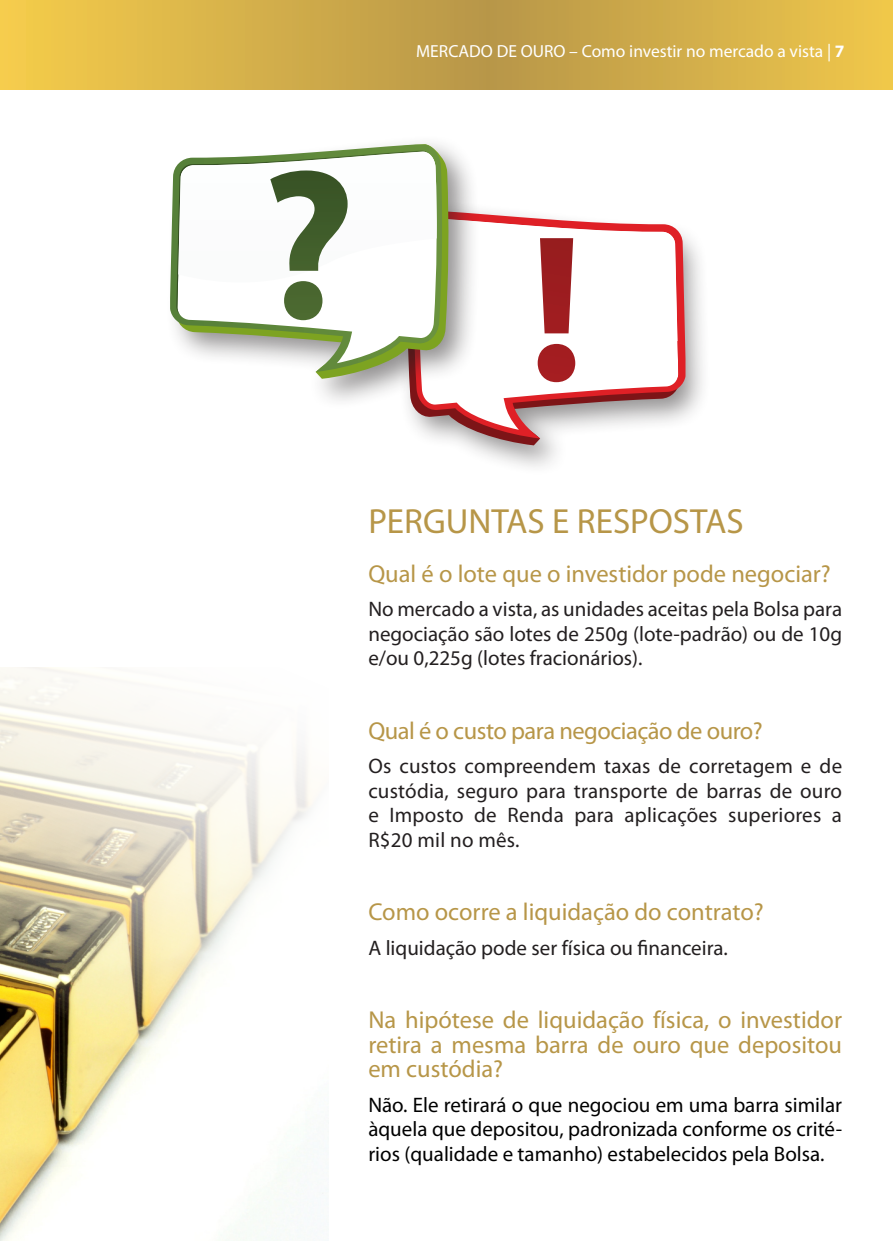
<style>
.page{position:relative;width:893px;height:1241px;background:#fff}
.page>*{position:absolute;margin:0;border:0;box-sizing:border-box;transform-origin:0 0}
.t1{font:35px "Myriad Pro";color:#b79648}
.t2{font:24.5px/24.5px "Myriad Pro";color:#b79648;text-align:justify}
.t3{font:24.5px "Myriad Pro";letter-spacing:-.02em;color:#b79648}
.t4{font:21px/24.5px "Myriad Pro";color:#231f20;text-align:justify}
.t5{font:21px/24.5px "Myriad Pro";color:#000;text-align:justify}
.t6{font:17.5px "Myriad Pro";color:#fff}
.s1{font-weight:700}
</style>
<div class="page">
<svg style="left:0;top:0;width:893px;height:89px;background:#d5b04a"></svg>
<img style="left:0;top:667px;width:323px;height:573px">
<div style="left:396px;top:200px;width:316px;height:276px;background:#231f20;opacity:.5"></div>
<svg style="left:406px;top:210px;width:274px;height:235px"></svg>
<svg style="left:413px;top:211px;width:272px;height:227px"></svg>
<svg style="left:418px;top:382px;width:260px;height:48px"></svg>
<div style="left:165px;top:134px;width:316px;height:276px;background:#231f20;opacity:.5"></div>
<svg style="left:170px;top:144px;width:272px;height:228px"></svg>
<svg style="left:176px;top:150px;width:503px;height:232px"></svg>
<p class="t6" style="left:416px;top:40px;width:430px">MERCADO DE OURO – Como investir no mercado a vista | <span class="s1">7</span></p>
<p class="t1" style="left:368px;top:499px;width:377px">PERGUNTAS E RESPOSTAS</p>
<p class="t2" style="left:368px;top:560px;width:464px">Qual é o lote que o investidor pode negociar?</p>
<p class="t4" style="left:368px;top:596px;width:475px">No mercado a vista, as unidades aceitas pela Bolsa para negociação são lotes de 250g (lote-padrão) ou de 10g e/ou 0,225g (lotes fracionários).</p>
<p class="t3" style="left:368px;top:715px;width:396px">Qual é o custo para negociação de ouro?</p>
<p class="t4" style="left:368px;top:753px;width:475px">Os custos compreendem taxas de corretagem e de custódia, seguro para transporte de barras de ouro e Imposto de Renda para aplicações superiores a R$20 mil no mês.</p>
<p class="t2" style="left:368px;top:899px;width:397px">Como ocorre a liquidação do contrato?</p>
<p class="t4" style="left:368px;top:934px;width:361px">A liquidação pode ser física ou financeira.</p>
<p class="t2" style="left:368px;top:1007px;width:475px">Na hipótese de liquidação física, o investidor retira a mesma barra de ouro que depositou em custódia?</p>
<p class="t5" style="left:368px;top:1091px;width:475px">Não. Ele retirará o que negociou em uma barra similar àquela que depositou, padronizada conforme os crité&shy;rios (qualidade e tamanho) estabelecidos pela Bolsa.</p>
</div>
